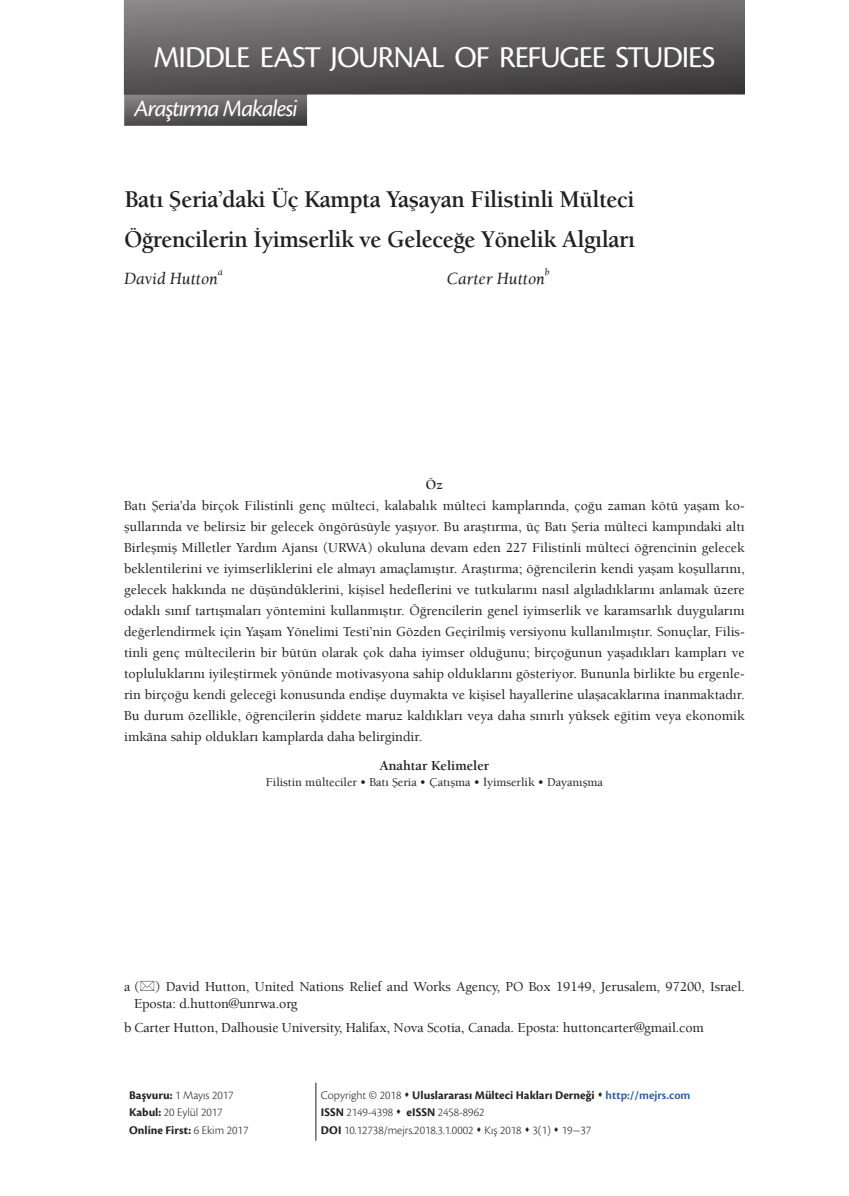
<style>
.page{position:relative;width:849px;height:1196px;background:#fff}
.page>*{position:absolute;margin:0;border:0;box-sizing:border-box;transform-origin:0 0}
._04_anahtar_kelimeB{font:31.5px "Cronos Pro";letter-spacing:-.04em;color:#fff}
._01_Makale_Adi_ENG{font:700 24.5px/40.2px "Berkeley Oldstyle";letter-spacing:-.02em;color:#231f20}
._04_anahtar_kelimeB-2{font:italic 24.5px "Cronos Pro";letter-spacing:-.045em;color:#fff}
._02_yazar_adı{font:italic 17.5px "Berkeley Oldstyle";color:#231f20}
._02_öz_metin_TR{font:500 14px/21px "Berkeley Oldstyle";letter-spacing:-.01em;color:#231f20;text-align:justify}
._03_anahtar_kelimeA{font:700 14px "Berkeley Oldstyle";color:#231f20}
._01_öz_TR{font:700 14px "Berkeley Oldstyle";color:#231f20}
.t1{font:300 12.25px "Cronos Pro";color:#231f20}
.t2{font:700 12.25px "Cronos Pro";letter-spacing:.005em;color:#231f20}
._04_anahtar_kelimeB-3{font:500 12.25px "Berkeley Oldstyle";color:#231f20}
._02_yazar_adı-2{font:italic 10.15px "Berkeley Oldstyle";color:#231f20}
.s1{font-weight:700}
.s2{font-weight:300}
.s3{font-weight:600;color:#295ba8}
</style>
<div class="page">
<hr style="left:315px;top:1082px;width:1px;height:58px;background:#231f20">
<div style="left:124px;top:0;width:620px;height:94px;background:linear-gradient(to bottom,#807e7e,#434040)"></div>
<div style="left:124px;top:0;width:620px;height:94px;border:1px solid #231f20"></div>
<div style="left:125px;top:95px;width:181px;height:30px;background:linear-gradient(to bottom,#7f7c7d,#474344)"></div>
<div style="left:124px;top:94px;width:183px;height:32px;border:1px solid #231f20"></div>
<p class="_04_anahtar_kelimeB" style="left:153px;top:39px;width:563px">MIDDLE EAST JOURNAL OF REFUGEE STUDIES</p>
<p class="_04_anahtar_kelimeB-2" style="left:134px;top:95px;width:165px">Araştırma Makalesi</p>
<p class="_01_Makale_Adi_ENG" style="left:124px;top:178px;width:512px">Batı Şeria’daki Üç Kampta Yaşayan Filistinli Mülteci<br>Öğrencilerin İyimserlik ve Geleceğe Yönelik Algıları</p>
<p class="_02_yazar_adı" style="left:124px;top:268px;width:95px">David Hutton</p>
<p class="_02_yazar_adı-2" style="left:218px;top:265px;width:6px">a</p>
<p class="_02_yazar_adı-2" style="left:544px;top:265px;width:6px">b</p>
<p class="_02_yazar_adı" style="left:446px;top:268px;width:99px">Carter Hutton</p>
<p class="_01_öz_TR" style="left:426px;top:476px;width:18px">Öz</p>
<p class="_02_öz_metin_TR" style="left:124px;top:494px;width:622px">Batı Şeria’da birçok Filistinli genç mülteci, kalabalık mülteci kamplarında, çoğu zaman kötü yaşam ko&shy;şullarında ve belirsiz bir gelecek öngörüsüyle yaşıyor. Bu araştırma, üç Batı Şeria mülteci kampındaki altı Birleşmiş Milletler Yardım Ajansı (URWA) okuluna devam eden 227 Filistinli mülteci öğrencinin gelecek beklentilerini ve iyimserliklerini ele almayı amaçlamıştır. Araştırma; öğrencilerin kendi yaşam koşullarını, gelecek hakkında ne düşündüklerini, kişisel hedeflerini ve tutkularını nasıl algıladıklarını anlamak üzere odaklı sınıf tartışmaları yöntemini kullanmıştır. Öğrencilerin genel iyimserlik ve karamsarlık duygularını değerlendirmek için Yaşam Yönelimi Testi’nin Gözden Geçirilmiş versiyonu kullanılmıştır. Sonuçlar, Filis&shy;tinli genç mültecilerin bir bütün olarak çok daha iyimser olduğunu; birçoğunun yaşadıkları kampları ve topluluklarını iyileştirmek yönünde motivasyona sahip olduklarını gösteriyor. Bununla birlikte bu ergenle&shy;rin birçoğu kendi geleceği konusunda endişe duymakta ve kişisel hayallerine ulaşacaklarına inanmaktadır.<br>Bu durum özellikle, öğrencilerin şiddete maruz kaldıkları veya daha sınırlı yüksek eğitim veya ekonomik imkâna sahip oldukları kamplarda daha belirgindir.</p>
<p class="_03_anahtar_kelimeA" style="left:379px;top:757px;width:111px">Anahtar Kelimeler</p>
<p class="_04_anahtar_kelimeB-3" style="left:266px;top:774px;width:338px">Filistin mülteciler • Batı Şeria • Çatışma • İyimserlik • Dayanışma</p>
<p class="_02_öz_metin_TR" style="left:134px;top:978px;width:612px;line-height:16.8px;text-indent:-10px">a ( ) David Hutton, United Nations Relief and Works Agency, PO Box 19149, Jerusalem, 97200, Israel.<br>Eposta: d.hutton@unrwa.org</p>
<p class="_02_öz_metin_TR" style="left:124px;top:1017px;width:581px">b Carter Hutton, Dalhousie University, Halifax, Nova Scotia, Canada. Eposta: huttoncarter@gmail.com</p>
<p class="t1" style="left:129px;top:1088px;width:106px"><span class="s1">Başvuru:</span> 1 Mayıs 2017</p>
<p class="t1" style="left:129px;top:1105px;width:95px"><span class="s1">Kabul:</span> 20 Eylül 2017</p>
<p class="t2" style="left:129px;top:1122px;width:121px">Online First: <span class="s2">6 Ekim 2017</span></p>
<p class="t2" style="left:321px;top:1088px;width:371px"><span class="s2">Copyright © 2018</span> ▲ Uluslararası Mülteci Hakları Derneği ▲ <span class="s3">http://mejrs.com</span></p>
<p class="t1" style="left:321px;top:1105px;width:165px"><span class="s1">ISSN</span> 2149-4398 ▲ <span class="s1">eISSN</span> 2458-8962</p>
<p class="t1" style="left:321px;top:1122px;width:272px"><span class="s1">DOI</span> 10.12738/mejrs.2018.3.1.0002 ▲ Kış 2018 ▲ 3(1) ▲ 19-37</p>
</div>
